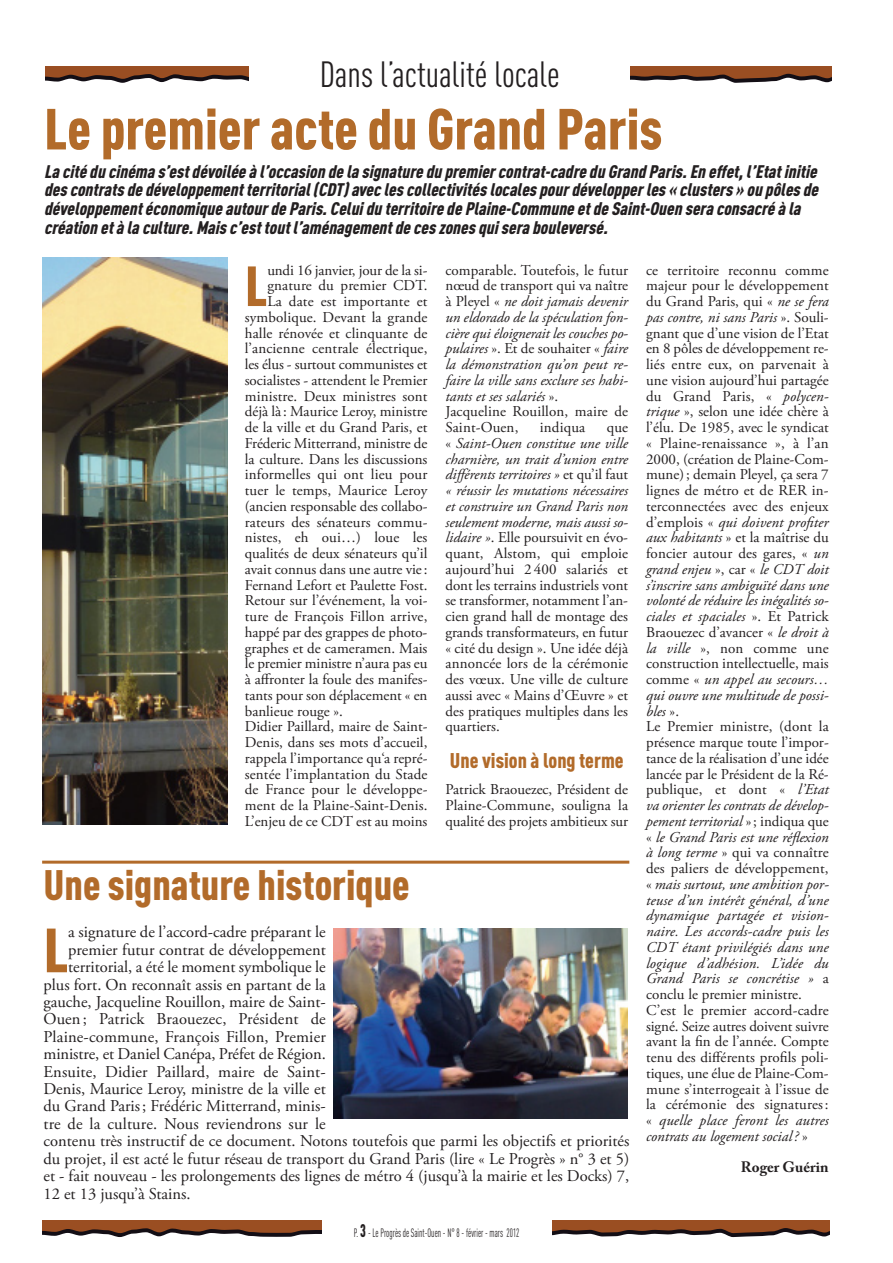
<style>
.page{position:relative;width:893px;height:1263px;background:#fff}
.page>*{position:absolute;margin:0;border:0;box-sizing:border-box;transform-origin:0 0}
.t1{font:900 61.35px "DIN Cond";color:#b26b2a}
.t2{font:900 57px "DIN Cond";color:#b26b2a}
.t3{font:900 55.65px "DIN Cond";color:#b26b2a}
.t4{font:900 42px "DIN Cond";color:#b26b2a}
.t5{font:36px "DIN Cond";color:#231f20}
.t6{font:900 21px "DIN Cond";color:#b26b2a}
.t7{font:italic 900 18px/18.8px "DIN Cond";color:#231f20}
.t8{font:16.5px "Adobe Garamond Pro";color:#231f20}
.t9{font:15px/15.8px "Adobe Garamond Pro";color:#231f20;text-align:justify}
.t10{font:italic 15px/15.8px "Adobe Garamond Pro";color:#231f20}
.t11{font:700 15px "Adobe Caslon Pro";color:#231f20}
.t12{font:12px "DIN Cond";color:#231f20;scale:.75 1}
.s1{font-style:normal}
.s2{font-style:italic}
.s3{font-weight:900;font-size:18px}
</style>
<div class="page">
<svg style="left:43px;top:1220px;width:786px;height:17px;background:#88573d"></svg>
<div style="left:322px;top:1219px;width:229px;height:26px;background:#fff"></div>
<svg style="left:45px;top:66px;width:787px;height:17px;background:#8b5c43"></svg>
<div style="left:249px;top:55px;width:381px;height:44px;background:#fff"></div>
<img style="left:333px;top:928px;width:295px;height:191px">
<img style="left:42px;top:258px;width:186px;height:567px">
<hr style="left:42px;top:861px;width:587px;height:3px;background:#b26b2a">
<h3 class="t5" style="left:320px;top:61px;width:242px">Dans l’actualité locale</h3>
<h2 class="t2" style="left:44px;top:109px;width:620px">Le premier acte du Grand Paris</h2>
<p class="t7" style="left:44px;top:163px;width:779px">La cité du cinéma s’estdévoilée à l’occasion de la signature du premiercontrat-cadre du Grand Paris.En effet,l’Etatinitie des contrats de développementterritorial(CDT)avec les collectivités locales pourdévelopperles « clusters » ou pôles de développementéconomique autourde Paris.Celuidu territoire de Plaine-Commune etde Saint-Ouen sera consacré à la création età la culture.Mais c’esttoutl’aménagementde ces zones quisera bouleversé.</p>
<h3 class="t3" style="left:245px;top:266px;width:24px">L</h3>
<p class="t9" style="left:267px;top:263px;width:162px">undi 16 janvier, jour de la si-</p>
<p class="t9" style="left:267px;top:279px;width:162px">gnature du premier CDT.</p>
<p class="t9" style="left:267px;top:295px;width:162px">La date est importante et</p>
<p class="t9" style="left:245px;top:311px;width:184px">symbolique. Devant la grande</p>
<p class="t9" style="left:245px;top:326px;width:184px">halle rénovée et clinquante de</p>
<p class="t9" style="left:245px;top:342px;width:184px">l’ancienne centrale électrique,</p>
<p class="t9" style="left:245px;top:358px;width:184px">les élus - surtout communistes et</p>
<p class="t9" style="left:245px;top:374px;width:184px">socialistes - attendent le Premier</p>
<p class="t9" style="left:245px;top:389px;width:184px">ministre. Deux ministres sont</p>
<p class="t9" style="left:245px;top:405px;width:184px">déjà là : Maurice Leroy, ministre</p>
<p class="t9" style="left:245px;top:421px;width:184px">de la ville et du Grand Paris, et</p>
<p class="t9" style="left:245px;top:437px;width:184px">Fréderic Mitterrand, ministre de</p>
<p class="t9" style="left:245px;top:452px;width:184px">la culture. Dans les discussions</p>
<p class="t9" style="left:245px;top:468px;width:184px">informelles qui ont lieu pour</p>
<p class="t9" style="left:245px;top:484px;width:184px">tuer le temps, Maurice Leroy</p>
<p class="t9" style="left:245px;top:500px;width:184px">(ancien responsable des collabo-</p>
<p class="t9" style="left:245px;top:515px;width:184px">rateurs des sénateurs commu-</p>
<p class="t9" style="left:245px;top:531px;width:184px">nistes, eh oui…) loue les</p>
<p class="t9" style="left:245px;top:547px;width:184px">qualités de deux sénateurs qu’il</p>
<p class="t9" style="left:245px;top:563px;width:184px">avait connus dans une autre vie:</p>
<p class="t9" style="left:245px;top:578px;width:184px">Fernand Lefort et Paulette Fost.</p>
<p class="t9" style="left:245px;top:594px;width:184px">Retour sur l’événement, la voi-</p>
<p class="t9" style="left:245px;top:610px;width:184px">ture de François Fillon arrive,</p>
<p class="t9" style="left:245px;top:626px;width:184px">happé par des grappes de photo-</p>
<p class="t9" style="left:245px;top:641px;width:184px">graphes et de cameramen. Mais</p>
<p class="t9" style="left:245px;top:657px;width:184px">le premier ministre n’aura pas eu</p>
<p class="t9" style="left:245px;top:673px;width:184px">à affronter la foule des manifes-</p>
<p class="t9" style="left:245px;top:689px;width:184px">tants pour son déplacement « en</p>
<p class="t9" style="left:245px;top:704px;width:99px">banlieue rouge ».</p>
<p class="t9" style="left:245px;top:720px;width:184px">Didier Paillard, maire de Saint-</p>
<p class="t9" style="left:245px;top:736px;width:184px">Denis, dans ses mots d’accueil,</p>
<p class="t9" style="left:245px;top:752px;width:184px">rappela l’importance qu‘a repré-</p>
<p class="t9" style="left:245px;top:767px;width:184px">sentée l’implantation du Stade</p>
<p class="t9" style="left:245px;top:783px;width:184px">de France pour le développe-</p>
<p class="t9" style="left:245px;top:799px;width:184px">ment de la Plaine-Saint-Denis.</p>
<p class="t9" style="left:245px;top:815px;width:184px">L’enjeu de ce CDT est au moins</p>
<p class="t10" style="left:445px;top:263px;width:184px"><span class="s1">comparable. Toutefois, le futur nœud de transport qui va naître à Pleyel «</span> ne doit jamais devenir un eldorado de la spéculation fon&shy;cière qui éloignerait les couches po&shy;pulaires <span class="s1">». Et de souhaiter «</span> faire la démonstration qu’on peut re&shy;faire la ville sans exclure ses habi&shy;tants et ses salariés <span class="s1">».<br>Jacqueline Rouillon, maire de<br>Saint-Ouen,</span></p>
<p class="t9" style="left:540px;top:421px;width:47px">indiqua</p>
<p class="t9" style="left:445px;top:421px;width:184px;text-indent:161px">que « <span class="s2">Saint-Ouen constitue une ville charnière, un trait d’union entre différents territoires »</span> et qu’il faut <span class="s2">« réussir les mutations nécessaires et construire un Grand Paris non seulement moderne, mais aussi so&shy;lidaire »</span>. Elle poursuivit en évo&shy;quant, Alstom, qui emploie aujourd’hui 2 400 salariés et dont les terrains industriels vont se transformer, notamment l’an&shy;cien grand hall de montage des grands transformateurs, en futur « cité du design ». Une idée déjà annoncée lors de la cérémonie des vœux. Une ville de culture aussi avec « Mains d’Œuvre » et des pratiques multiples dans les quartiers.</p>
<h3 class="t6" style="left:450px;top:753px;width:175px">Une vision à long terme</h3>
<p class="t9" style="left:445px;top:783px;width:184px">Patrick Braouezec, Président de Plaine-Commune, souligna la qualité des projets ambitieux sur</p>
<h3 class="t4" style="left:43px;top:870px;width:368px">Une signature historique</h3>
<h1 class="t1" style="left:43px;top:929px;width:26px">L</h1>
<p class="t8" style="left:68px;top:926px;width:259px">a signature de l’accord-cadre préparant le</p>
<p class="t8" style="left:68px;top:943px;width:259px">premier futur contrat de développement</p>
<p class="t8" style="left:68px;top:960px;width:259px">territorial, a été le moment symbolique le</p>
<p class="t8" style="left:43px;top:978px;width:284px">plus fort. On reconnaît assis en partant de la</p>
<p class="t8" style="left:43px;top:995px;width:284px">gauche, Jacqueline Rouillon, maire de Saint-</p>
<p class="t8" style="left:43px;top:1013px;width:284px">Ouen ; Patrick Braouezec, Président de</p>
<p class="t8" style="left:43px;top:1030px;width:284px">Plaine-commune, François Fillon, Premier</p>
<p class="t8" style="left:43px;top:1047px;width:284px">ministre, et Daniel Canépa, Préfet de Région.</p>
<p class="t8" style="left:43px;top:1065px;width:284px">Ensuite, Didier Paillard, maire de Saint-</p>
<p class="t8" style="left:43px;top:1082px;width:284px">Denis, Maurice Leroy, ministre de la ville et</p>
<p class="t8" style="left:43px;top:1100px;width:284px">du Grand Paris ; Frédéric Mitterrand, minis-</p>
<p class="t8" style="left:43px;top:1117px;width:284px">tre de la culture. Nous reviendrons sur le</p>
<p class="t8" style="left:43px;top:1134px;width:587px">contenu très instructif de ce document. Notons toutefois que parmi les objectifs et priorités</p>
<p class="t8" style="left:43px;top:1152px;width:587px">du projet, il est acté le futur réseau de transport du Grand Paris (lire « Le Progrès » n° 3 et 5)</p>
<p class="t8" style="left:43px;top:1169px;width:587px">et - fait nouveau - les prolongements des lignes de métro 4 (jusqu’à la mairie et les Docks) 7,</p>
<p class="t8" style="left:43px;top:1187px;width:149px">12 et 13 jusqu’à Stains.</p>
<p class="t12" style="left:354px;top:1228px;width:222px">P. <span class="s3">3</span> - Le Progrès de Saint-Ouen - N° 8 - février - mars 2012</p>
<p class="t9" style="left:646px;top:263px;width:184px;text-align:left">ce territoire reconnu comme majeur pour le développement du Grand Paris, qui « <span class="s2">ne se fera pas contre, ni sans Paris</span> ». Souli&shy;gnant que d’une vision de l’Etat en 8 pôles de développement re&shy;liés entre eux, on parvenait à une vision aujourd’hui partagée du Grand Paris, « <span class="s2">polycen&shy;trique</span> », selon une idée chère à l’élu. De 1985, avec le syndicat « Plaine-renaissance », à l’an<br>2000, (création de Plaine-Com&shy;mune) ; demain Pleyel, ça sera 7 lignes de métro et de RER in&shy;terconnectées avec des enjeux d’emplois « <span class="s2">qui doivent profiter aux habitants</span> » et la maîtrise du foncier autour des gares, « <span class="s2">un grand enjeu</span> », car « <span class="s2">le CDT doit s’inscrire sans ambiguïté dans une volonté de réduire les inégalités so&shy;ciales et spaciales</span> ». Et Patrick<br>Braouezec d’avancer « <span class="s2">le droit à la ville</span> », non comme une construction intellectuelle, mais comme « <span class="s2">un appel au secours… qui ouvre une multitude de possi&shy;bles</span> ».<br>Le Premier ministre, (dont la présence marque toute l’impor&shy;tance de la réalisation d’une idée lancée par le Président de la Ré&shy;publique, et dont « <span class="s2">l’Etat va orienter les contrats de dévelop&shy;pement territorial</span> »; indiqua que « <span class="s2">le Grand Paris est une réflexion à long terme</span> » qui va connaître des paliers de développement, « <span class="s2">mais surtout, une ambition por&shy;teuse d’un intérêt général, d’une dynamique partagée et vision&shy;naire. Les accords-cadre puis les<br>CDT étant privilégiés dans une logique d’adhésion. L’idée du<br>Grand Paris se concrétise »</span> a conclu le premier ministre.<br>C’est le premier accord-cadre signé. Seize autres doivent suivre avant la fin de l’année. Compte tenu des différents profils poli&shy;tiques, une élue de Plaine-Com&shy;mune s’interrogeait à l’issue de la cérémonie des signatures : « <span class="s2">quelle place feront les autres contrats au logement social ?</span> »</p>
<p class="t11" style="left:741px;top:1161px;width:89px">Roger Guérin</p>
</div>
